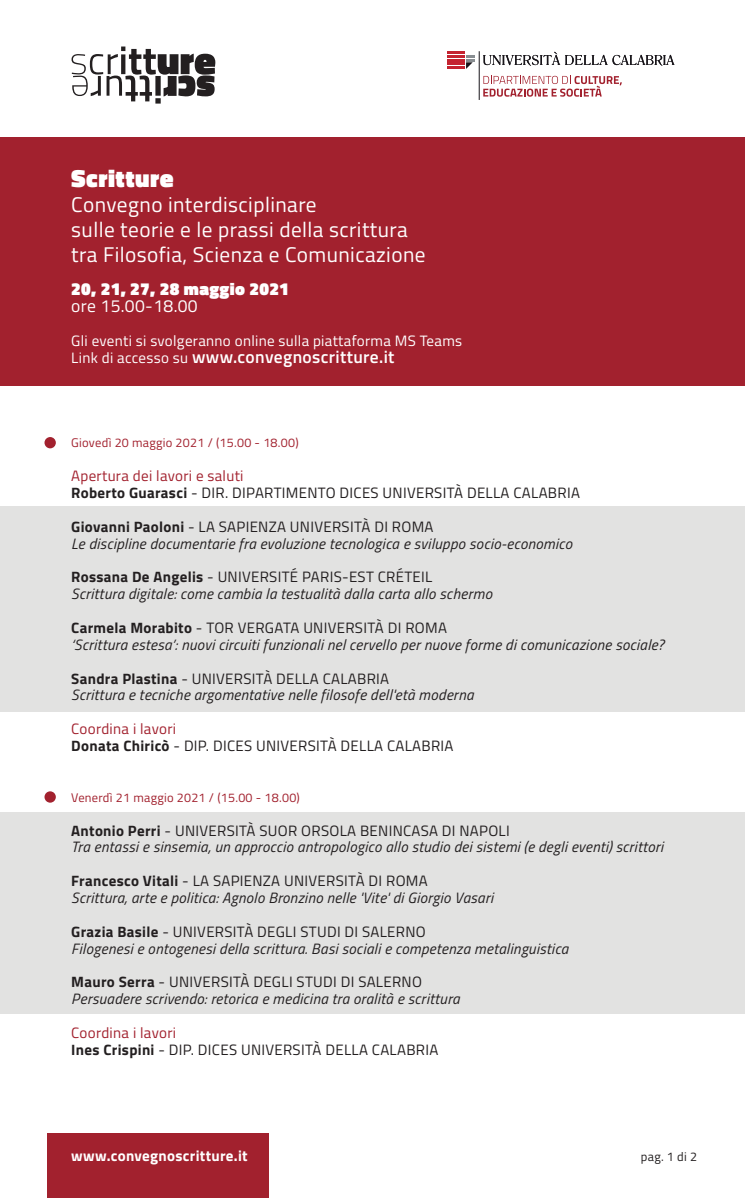
<style>
.page{position:relative;width:745px;height:1198px;background:#fff}
.page>*{position:absolute;margin:0;border:0;box-sizing:border-box;transform-origin:0 0}
.t1{font:900 25px "Titillium Web";letter-spacing:.02em;color:#fff}
.t2{font:21.25px/25px "Titillium Web";letter-spacing:.02em;color:#fff}
.t3{font:600 17.5px "Titillium Web";letter-spacing:.02em;color:#fff}
.t4{font:900 17.5px "Titillium Web";letter-spacing:.02em;color:#fff}
.t5{font:17.5px "Titillium Web";letter-spacing:.02em;color:#fff}
.t6{font:italic 15px/16.9px "Titillium Web";letter-spacing:.02em;color:#231f20}
.t7{font:15px/16.9px "Titillium Web";letter-spacing:.02em;color:#231f20}
.t8{font:15px "Titillium Web";letter-spacing:.02em;color:#fff}
.t9{font:700 15px "Titillium Web";letter-spacing:.02em;color:#fff}
.t10{font:12.5px "Titillium Web";letter-spacing:.02em;color:#a2212e}
.t11{font:12.5px "Titillium Web";color:#231f20}
.s1{font-weight:400;font-size:15px}
.s2{color:#a2212e}
.s3{font-weight:700}
.s4{font-weight:700;font-style:normal}
.s5{font-style:normal}
</style>
<div class="page">
<div style="left:0;top:506px;width:744px;height:206px;background:#e2e2e1"></div>
<div style="left:0;top:812px;width:744px;height:201px;background:#e2e2e1"></div>
<div style="left:0;top:137px;width:744px;height:248px;background:#a2212e"></div>
<div style="left:44px;top:437px;width:12px;height:11px;background:#a2212e;border-radius:50%"></div>
<div style="left:44px;top:791px;width:12px;height:11px;background:#a2212e;border-radius:50%"></div>
<svg style="left:71px;top:47px;width:144px;height:57px"></svg>
<hr style="left:478px;top:51px;width:1px;height:49px;background:#18151a">
<hr style="left:447px;top:66px;width:18px;height:3px;background:#c42330">
<hr style="left:447px;top:62px;width:18px;height:3px;background:#c42330">
<hr style="left:447px;top:59px;width:18px;height:3px;background:#c42330">
<hr style="left:447px;top:55px;width:18px;height:3px;background:#c42330">
<hr style="left:447px;top:51px;width:18px;height:3px;background:#c42330">
<svg style="left:466px;top:55px;width:8px;height:14px"></svg>
<svg style="left:483px;top:52px;width:191px;height:14px"></svg>
<svg style="left:483px;top:76px;width:138px;height:21px"></svg>
<div style="left:48px;top:1133px;width:221px;height:65px;background:#a2212e"></div>
<h1 class="t1" style="left:71px;top:159px;width:104px">Scritture</h1>
<h2 class="t2" style="left:71px;top:191px;width:355px">Convegno interdisciplinare<br>sulle teorie e le prassi della scrittura tra Filosofia, Scienza e Comunicazione</h2>
<p class="t4" style="left:71px;top:276px;width:219px">20, 21, 27, 28 maggio 2021</p>
<p class="t5" style="left:71px;top:293px;width:128px">ore 15.00-18.00</p>
<p class="t8" style="left:71px;top:330px;width:392px">Gli eventi si svolgeranno online sulla piattaforma MS Teams</p>
<p class="t3" style="left:71px;top:343px;width:324px"><span class="s1">Link di accesso su</span> www.convegnoscritture.it</p>
<p class="t10" style="left:71px;top:434px;width:229px">Giovedì 20 maggio 2021 / (15.00 - 18.00)</p>
<p class="t7" style="left:71px;top:466px;width:510px"><span class="s2">Apertura dei lavori e saluti<br></span><span class="s3">Roberto Guarasci</span> - DIR. DIPARTIMENTO DICES UNIVERSITÀ DELLA CALABRIA</p>
<p class="t6" style="left:71px;top:517px;width:502px"><span class="s4">Giovanni Paoloni</span> <span class="s5">- LA SAPIENZA UNIVERSITÀ DI ROMA<br></span>Le discipline documentarie fra evoluzione tecnologica e sviluppo socio-economico</p>
<p class="t6" style="left:71px;top:568px;width:422px"><span class="s4">Rossana De Angelis</span> <span class="s5">- UNIVERSITÉ PARIS-EST CRÉTEIL<br></span>Scrittura digitale: come cambia la testualità dalla carta allo schermo</p>
<p class="t6" style="left:71px;top:618px;width:594px"><span class="s4">Carmela Morabito</span> <span class="s5">- TOR VERGATA UNIVERSITÀ DI ROMA<br></span>‘Scrittura estesa’: nuovi circuiti funzionali nel cervello per nuove forme di comunicazione sociale?</p>
<p class="t6" style="left:71px;top:669px;width:403px"><span class="s4">Sandra Plastina</span> <span class="s5">- UNIVERSITÀ DELLA CALABRIA<br></span>Scrittura e tecniche argomentative nelle filosofe dell'età moderna</p>
<p class="t7" style="left:71px;top:720px;width:383px"><span class="s2">Coordina i lavori<br></span><span class="s3">Donata Chiricò</span> - DIP. DICES UNIVERSITÀ DELLA CALABRIA</p>
<p class="t10" style="left:71px;top:788px;width:230px">Venerdì 21 maggio 2021 / (15.00 - 18.00)</p>
<p class="t6" style="left:71px;top:821px;width:593px"><span class="s4">Antonio Perri</span> <span class="s5">- UNIVERSITÀ SUOR ORSOLA BENINCASA DI NAPOLI<br></span>Tra entassi e sinsemia, un approccio antropologico allo studio dei sistemi (e degli eventi) scrittori</p>
<p class="t6" style="left:71px;top:871px;width:423px"><span class="s4">Francesco Vitali</span> <span class="s5">- LA SAPIENZA UNIVERSITÀ DI ROMA<br></span>Scrittura, arte e politica: Agnolo Bronzino nelle 'Vite' di Giorgio Vasari</p>
<p class="t6" style="left:71px;top:922px;width:498px"><span class="s4">Grazia Basile</span> <span class="s5">- UNIVERSITÀ DEGLI STUDI DI SALERNO<br></span>Filogenesi e ontogenesi della scrittura. Basi sociali e competenza metalinguistica</p>
<p class="t6" style="left:71px;top:973px;width:389px"><span class="s4">Mauro Serra</span> <span class="s5">- UNIVERSITÀ DEGLI STUDI DI SALERNO<br></span>Persuadere scrivendo: retorica e medicina tra oralità e scrittura</p>
<p class="t7" style="left:71px;top:1023px;width:368px"><span class="s2">Coordina i lavori<br></span><span class="s3">Ines Crispini</span> - DIP. DICES UNIVERSITÀ DELLA CALABRIA</p>
<p class="t9" style="left:71px;top:1144px;width:178px">www.convegnoscritture.it</p>
<p class="t11" style="left:640px;top:1147px;width:58px">pag. 1 di 2</p>
</div>
